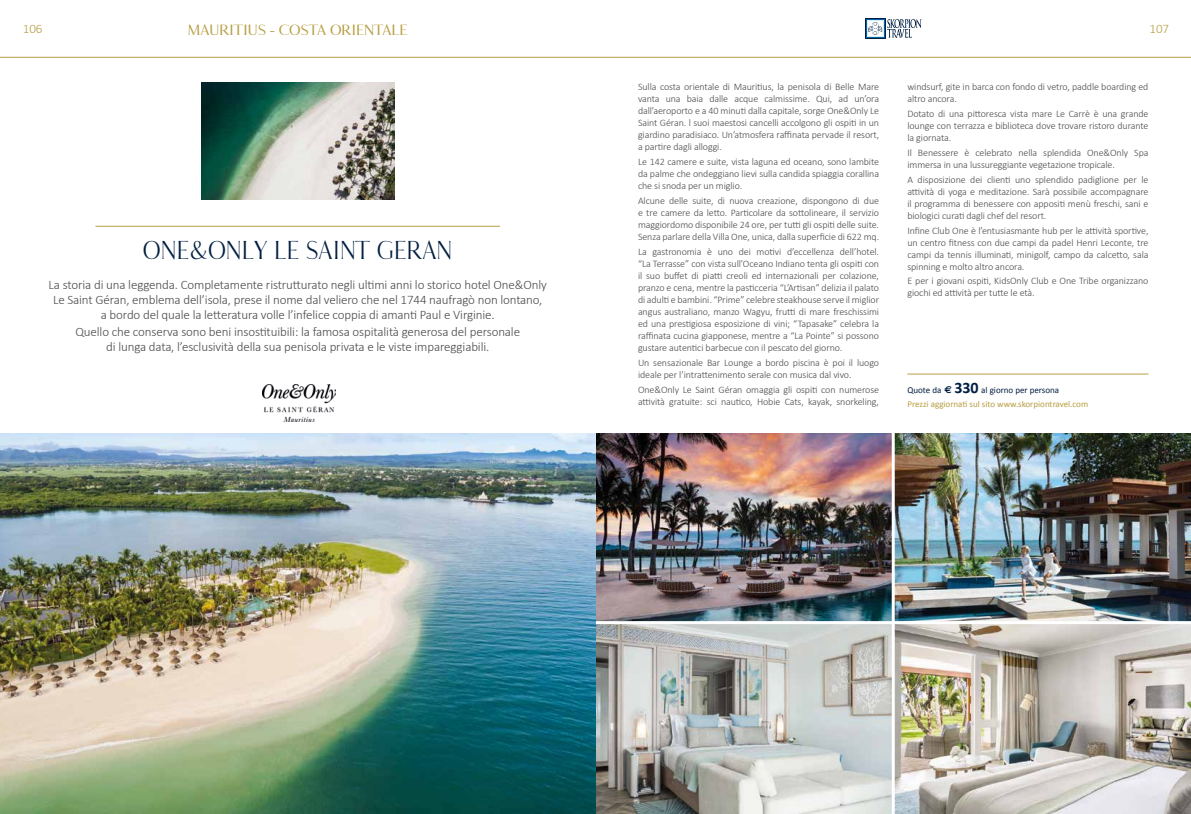
<style>
.page{position:relative;width:1191px;height:814px;background:#fff}
.page>*{position:absolute;margin:0;border:0;box-sizing:border-box;transform-origin:0 0}
.t1{font:28px "Jouleset Jaques Serif";color:#011e41;scale:.9 1}
.t2{font:700 16px "Jouleset Jacques Serif";color:#b79d41}
.t3{font:300 13px/15px "Calibri";letter-spacing:-.01em;color:#4a4a49;text-align:center}
.t4{font:300 13px "Calibri";color:#b79d41}
.t5{font:300 10px/12px "Calibri";letter-spacing:-.01em;color:#4a4a49;text-align:justify}
.t6{font:9px/14px "Calibri";color:#b79d41}
.s1{color:#011e41}
.s2{font-family:"Euro Sans";font-weight:700;font-size:10px;color:#011e41}
.s3{font-weight:700;font-size:16px;color:#011e41}
</style>
<div class="page">
<div style="left:865px;top:18px;width:21px;height:21px;background:#011e41"></div>
<div style="left:866px;top:19px;width:18px;height:19px;background:#daeeed"></div>
<svg style="left:868px;top:19px;width:53px;height:19px"></svg>
<img style="left:595px;top:624px;width:296px;height:190px">
<img style="left:595px;top:434px;width:296px;height:187px">
<img style="left:894px;top:624px;width:297px;height:190px">
<img style="left:894px;top:434px;width:297px;height:187px">
<hr style="left:907px;top:373px;width:241px;height:1px;background:#b79d41">
<hr style="left:0;top:57px;width:1191px;height:1px;background:#b79d41">
<img style="left:0;top:434px;width:595px;height:380px">
<img style="left:201px;top:83px;width:193px;height:117px">
<hr style="left:95px;top:226px;width:405px;height:1px;background:#b79d41">
<img style="left:262px;top:384px;width:73px;height:37px">
<h3 class="t4" style="left:23px;top:21px;width:21px">106</h3>
<h2 class="t2" style="left:188px;top:20px;width:221px">MAURITIUS - COSTA ORIENTALE</h2>
<h1 class="t1" style="left:143px;top:234px;width:345px">ONE&amp;ONLY LE SAINT GERAN</h1>
<p class="t3" style="left:49px;top:276px;width:500px">La storia di una leggenda. Completamente ristrutturato negli ultimi anni lo storico hotel One&amp;Only<br>Le Saint Géran, emblema dell’isola, prese il nome dal veliero che nel 1744 naufragò non lontano, a bordo del quale la letteratura volle l’infelice coppia di amanti Paul e Virginie.</p>
<h3 class="t3" style="left:75px;top:324px;width:446px">Quello che conserva sono beni insostituibili: la famosa ospitalità generosa del personale di lunga data, l’esclusività della sua penisola privata e le viste impareggiabili.</h3>
<p class="t5" style="left:638px;top:81px;width:243px">Sulla costa orientale di Mauritius, la penisola di Belle Mare vanta una baia dalle acque calmissime. Qui, ad un’ora dall’aeroporto e a 40 minuti dalla capitale, sorge One&amp;Only Le Saint Géran. l suoi maestosi cancelli accolgono gli ospiti in un giardino paradisiaco. Un’atmosfera raffinata pervade il resort, a partire dagli alloggi.</p>
<p class="t5" style="left:638px;top:156px;width:243px">Le 142 camere e suite, vista laguna ed oceano, sono lambite da palme che ondeggiano lievi sulla candida spiaggia corallina che si snoda per un miglio.</p>
<p class="t5" style="left:638px;top:194px;width:243px">Alcune delle suite, di nuova creazione, dispongono di due e tre camere da letto. Particolare da sottolineare, il servizio maggiordomo disponibile 24 ore, per tutti gli ospiti delle suite.<br>Senza parlare della Villa One, unica, dalla superficie di 622 mq.</p>
<p class="t5" style="left:638px;top:245px;width:243px">La gastronomia è uno dei motivi d’eccellenza dell’hotel. “La Terrasse” con vista sull’Oceano Indiano tenta gli ospiti con il suo buffet di piatti creoli ed internazionali per colazione, pranzo e cena, mentre la pasticceria “L’Artisan” delizia il palato di adulti e bambini. “Prime” celebre steakhouse serve il miglior angus australiano, manzo Wagyu, frutti di mare freschissimi ed una prestigiosa esposizione di vini; “Tapasake” celebra la raffinata cucina giapponese, mentre a “La Pointe” si possono gustare autentici barbecue con il pescato del giorno.</p>
<p class="t5" style="left:638px;top:356px;width:242px">Un sensazionale Bar Lounge a bordo piscina è poi il luogo ideale per l’intrattenimento serale con musica dal vivo.</p>
<p class="t5" style="left:638px;top:383px;width:242px">One&amp;Only Le Saint Géran omaggia gli ospiti con numerose attività gratuite: sci nautico, Hobie Cats, kayak, snorkeling,</p>
<h3 class="t4" style="left:1149px;top:21px;width:21px">107</h3>
<p class="t5" style="left:907px;top:81px;width:242px">windsurf, gite in barca con fondo di vetro, paddle boarding ed altro ancora.</p>
<p class="t5" style="left:907px;top:108px;width:242px">Dotato di una pittoresca vista mare Le Carrè è una grande lounge con terrazza e biblioteca dove trovare ristoro durante la giornata.</p>
<p class="t5" style="left:907px;top:146px;width:242px">Il Benessere è celebrato nella splendida One&amp;Only Spa immersa in una lussureggiante vegetazione tropicale.</p>
<p class="t5" style="left:907px;top:173px;width:242px">A disposizione dei clienti uno splendido padiglione per le attività di yoga e meditazione. Sarà possibile accompagnare il programma di benessere con appositi menù freschi, sani e biologici curati dagli chef del resort.</p>
<p class="t5" style="left:907px;top:224px;width:242px">Infine Club One è l’entusiasmante hub per le attività sportive, un centro fitness con due campi da padel Henri Leconte, tre campi da tennis illuminati, minigolf, campo da calcetto, sala spinning e molto altro ancora.</p>
<p class="t5" style="left:907px;top:275px;width:242px">E per i giovani ospiti, KidsOnly Club e One Tribe organizzano giochi ed attività per tutte le età.</p>
<p class="t6" style="left:907px;top:382px;width:182px"><span class="s1">Quote da</span> <span class="s2">e</span> <span class="s3">330</span> <span class="s1">al giorno per persona<br></span>Prezzi aggiornati sul sito www.skorpiontravel.com</p>
</div>
